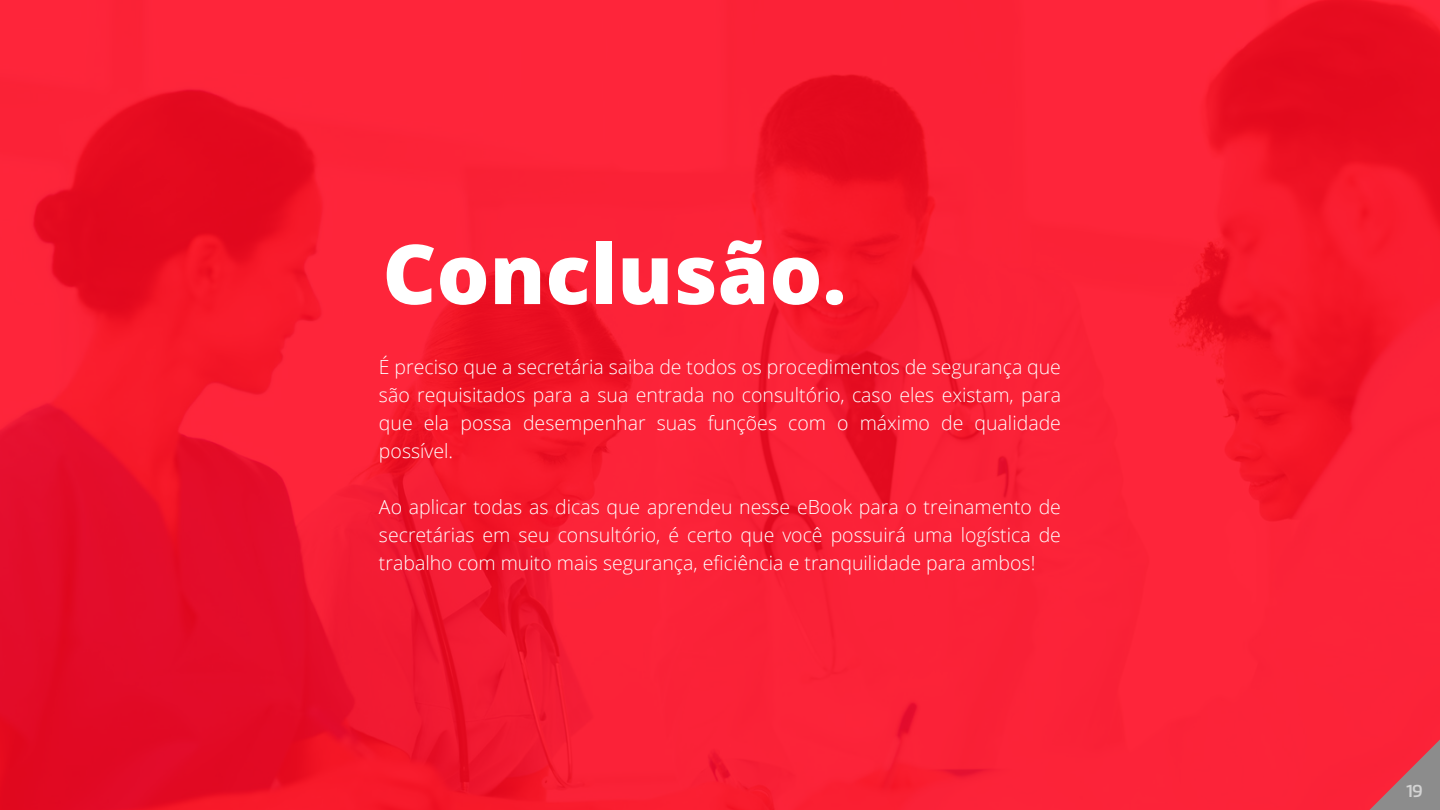
<style>
.page{position:relative;width:1440px;height:810px;background:#fff}
.page>*{position:absolute;margin:0;border:0;box-sizing:border-box;transform-origin:0 0}
.t1{font:800 82.65px "Open Sans";color:#fff}
.t2{font:300 19.5px/28px "Open Sans";color:#fff;text-align:justify}
.t3{font:600 17.85px "Flexo";color:#d3d3d3}
</style>
<div class="page">
<img style="left:0;top:0;width:1440px;height:810px">
<svg style="left:1370px;top:740px;width:70px;height:70px;background:#c25762"></svg>
<h1 class="t1" style="left:382px;top:211px;width:466px">Conclusão.</h1>
<p class="t2" style="left:379px;top:353px;width:684px">É preciso que a secretária saiba de todos os procedimentos de segurança que são requisitados para a sua entrada no consultório, caso eles existam, para que ela possa desempenhar suas funções com o máximo de qualidade possível.</p>
<p class="t2" style="left:379px;top:492px;width:684px">Ao aplicar todas as dicas que aprendeu nesse eBook para o treinamento de secretárias em seu consultório, é certo que você possuirá uma logística de trabalho com muito mais segurança, eficiência e tranquilidade para ambos!</p>
<p class="t3" style="left:1407px;top:780px;width:18px">19</p>
</div>
